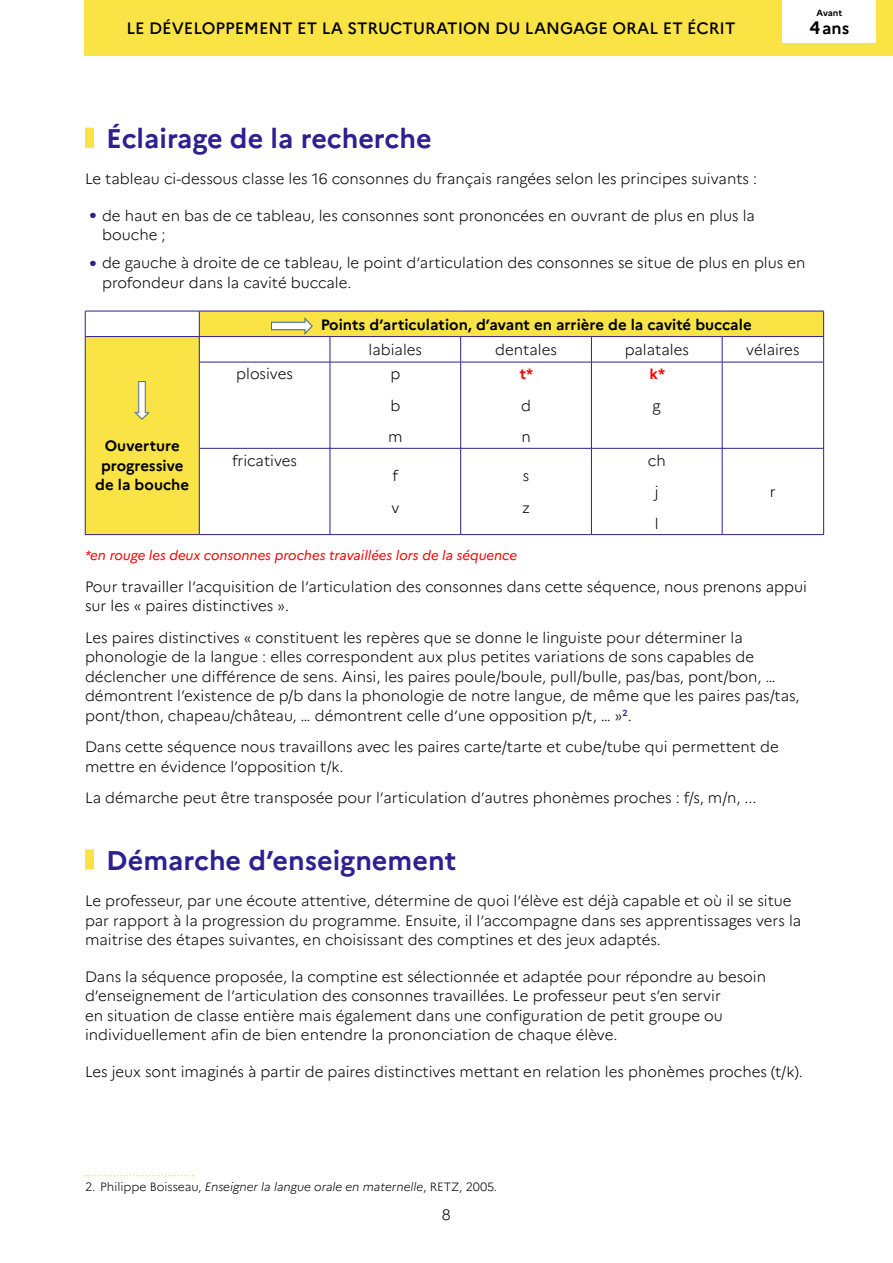
<style>
.page{position:relative;width:893px;height:1263px;background:#fff}
.page>*{position:absolute;margin:0;border:0;box-sizing:border-box;transform-origin:0 0}
.Titre_2{font:700 27px "Marianne";color:#2e2090}
.t1{font:500 16.5px "Marianne";color:#000}
.t2{font:700 16.5px "Marianne";color:#000}
.Texte_courant{font:300 15px/19.5px "Marianne";color:#000}
.Texte_courant-2{font:700 15px/19.5px "Marianne";color:#000;text-align:center}
.Texte_courant-3{font:700 15px "Marianne";color:#f00}
.Texte_courant-4{font:italic 13.5px "Marianne";color:#f00}
.Notes_bas_de_page{font:italic 300 12px "Marianne";color:#000}
.t3{font:700 9px "Marianne";letter-spacing:-.005em;color:#000}
.s1{font-size:18px}
.s2{font-size:25.5px;color:#2e2090}
.s3{font-style:normal}
</style>
<div class="page">
<div style="left:85px;top:0;width:808px;height:55px;background:#fae445"></div>
<div style="left:84px;top:0;width:699px;height:55px;background:#fae445"></div>
<div style="left:783px;top:0;width:93px;height:42px;background:#fff"></div>
<div style="left:85px;top:128px;width:9px;height:20px;background:#fae445"></div>
<div style="left:85px;top:849px;width:9px;height:20px;background:#fae445"></div>
<svg style="left:86px;top:312px;width:737px;height:222px"></svg>
<hr style="left:85px;top:311px;width:114px;height:1px;background:#2e2090">
<hr style="left:199px;top:311px;width:131px;height:1px;background:#2e2090">
<hr style="left:330px;top:311px;width:131px;height:1px;background:#2e2090">
<hr style="left:461px;top:311px;width:130px;height:1px;background:#2e2090">
<hr style="left:591px;top:311px;width:131px;height:1px;background:#2e2090">
<hr style="left:722px;top:311px;width:102px;height:1px;background:#2e2090">
<hr style="left:199px;top:336px;width:131px;height:1px;background:#2e2090">
<hr style="left:330px;top:336px;width:131px;height:1px;background:#2e2090">
<svg style="left:330px;top:337px;width:1px;height:25px"></svg>
<hr style="left:461px;top:336px;width:130px;height:1px;background:#2e2090">
<svg style="left:460px;top:337px;width:1px;height:25px"></svg>
<hr style="left:591px;top:336px;width:131px;height:1px;background:#2e2090">
<svg style="left:591px;top:337px;width:1px;height:25px"></svg>
<hr style="left:722px;top:336px;width:102px;height:1px;background:#2e2090">
<svg style="left:722px;top:337px;width:1px;height:25px"></svg>
<svg style="left:823px;top:311px;width:1px;height:51px"></svg>
<hr style="left:199px;top:362px;width:131px;height:1px;background:#2e2090">
<hr style="left:330px;top:362px;width:131px;height:1px;background:#2e2090">
<hr style="left:330px;top:362px;width:1px;height:86px;background:#2e2090">
<hr style="left:461px;top:362px;width:130px;height:1px;background:#2e2090">
<hr style="left:460px;top:362px;width:1px;height:86px;background:#2e2090">
<hr style="left:591px;top:362px;width:131px;height:1px;background:#2e2090">
<hr style="left:591px;top:362px;width:1px;height:86px;background:#2e2090">
<hr style="left:722px;top:362px;width:102px;height:1px;background:#2e2090">
<hr style="left:722px;top:362px;width:1px;height:86px;background:#2e2090">
<hr style="left:823px;top:362px;width:1px;height:86px;background:#2e2090">
<hr style="left:199px;top:448px;width:131px;height:1px;background:#2e2090">
<hr style="left:330px;top:448px;width:131px;height:1px;background:#2e2090">
<hr style="left:330px;top:448px;width:1px;height:86px;background:#2e2090">
<hr style="left:461px;top:448px;width:130px;height:1px;background:#2e2090">
<hr style="left:460px;top:448px;width:1px;height:86px;background:#2e2090">
<hr style="left:591px;top:448px;width:131px;height:1px;background:#2e2090">
<hr style="left:591px;top:448px;width:1px;height:86px;background:#2e2090">
<hr style="left:722px;top:448px;width:102px;height:1px;background:#2e2090">
<hr style="left:722px;top:448px;width:1px;height:86px;background:#2e2090">
<hr style="left:823px;top:448px;width:1px;height:86px;background:#2e2090">
<hr style="left:199px;top:534px;width:131px;height:1px;background:#2e2090">
<hr style="left:330px;top:534px;width:131px;height:1px;background:#2e2090">
<hr style="left:461px;top:534px;width:130px;height:1px;background:#2e2090">
<hr style="left:591px;top:534px;width:131px;height:1px;background:#2e2090">
<hr style="left:722px;top:534px;width:102px;height:1px;background:#2e2090">
<hr style="left:85px;top:336px;width:114px;height:1px;background:#2e2090">
<svg style="left:85px;top:311px;width:1px;height:51px"></svg>
<svg style="left:199px;top:311px;width:1px;height:51px"></svg>
<hr style="left:85px;top:362px;width:1px;height:86px;background:#2e2090">
<hr style="left:199px;top:362px;width:1px;height:86px;background:#2e2090">
<hr style="left:85px;top:448px;width:1px;height:86px;background:#2e2090">
<hr style="left:199px;top:448px;width:1px;height:86px;background:#2e2090">
<hr style="left:85px;top:534px;width:114px;height:1px;background:#2e2090">
<img style="left:271px;top:318px;width:42px;height:16px">
<img style="left:135px;top:381px;width:15px;height:38px">
<svg style="left:86px;top:1175px;width:107px;height:1px"></svg>
<p class="t1" style="left:126px;top:18px;width:610px">LE DÉVELOPPEMENT ET LA STRUCTURATION DU LANGAGE ORAL ET ÉCRIT</p>
<p class="t3" style="left:816px;top:7px;width:27px">Avant</p>
<p class="t2" style="left:809px;top:18px;width:41px"><span class="s1">4</span>ans</p>
<h2 class="Titre_2" style="left:106px;top:122px;width:327px">Éclairage de la recherche</h2>
<p class="Texte_courant" style="left:85px;top:169px;width:674px">Le tableau ci-dessous classe les 16 consonnes du français rangées selon les principes suivants :</p>
<p class="Texte_courant" style="left:102px;top:206px;width:654px;text-indent:-13px"><span class="s2">•</span> de haut en bas de ce tableau, les consonnes sont prononcées en ouvrant de plus en plus la bouche ;</p>
<p class="Texte_courant" style="left:102px;top:253px;width:705px;text-indent:-13px"><span class="s2">•</span> de gauche à droite de ce tableau, le point d’articulation des consonnes se situe de plus en plus en profondeur dans la cavité buccale.</p>
<p class="Texte_courant-2" style="left:321px;top:315px;width:432px">Points d’articulation, d’avant en arrière de la cavité buccale</p>
<p class="Texte_courant-2" style="left:95px;top:436px;width:95px">Ouverture progressive de la bouche</p>
<p class="Texte_courant" style="left:368px;top:340px;width:55px">labiales</p>
<p class="Texte_courant" style="left:495px;top:340px;width:63px">dentales</p>
<p class="Texte_courant" style="left:625px;top:340px;width:66px">palatales</p>
<p class="Texte_courant" style="left:746px;top:340px;width:55px">vélaires</p>
<p class="Texte_courant" style="left:236px;top:364px;width:58px">plosives</p>
<p class="Texte_courant" style="left:390px;top:364px;width:11px">p</p>
<p class="Texte_courant" style="left:390px;top:396px;width:11px">b</p>
<p class="Texte_courant" style="left:388px;top:427px;width:16px">m</p>
<p class="Texte_courant" style="left:232px;top:450px;width:67px">fricatives</p>
<p class="Texte_courant" style="left:392px;top:466px;width:7px">f</p>
<p class="Texte_courant" style="left:391px;top:498px;width:9px">v</p>
<p class="Texte_courant-3" style="left:520px;top:365px;width:15px">t*</p>
<p class="Texte_courant" style="left:521px;top:396px;width:11px">d</p>
<p class="Texte_courant" style="left:521px;top:427px;width:11px">n</p>
<p class="Texte_courant" style="left:523px;top:466px;width:8px">s</p>
<p class="Texte_courant" style="left:522px;top:498px;width:9px">z</p>
<p class="Texte_courant-3" style="left:649px;top:365px;width:17px">k*</p>
<p class="Texte_courant" style="left:653px;top:396px;width:10px">g</p>
<p class="Texte_courant" style="left:648px;top:450px;width:19px">ch</p>
<p class="Texte_courant" style="left:655px;top:482px;width:5px">j</p>
<p class="Texte_courant" style="left:655px;top:513px;width:5px">l</p>
<p class="Texte_courant" style="left:770px;top:482px;width:7px">r</p>
<p class="Texte_courant-4" style="left:85px;top:547px;width:433px">*en rouge les deux consonnes proches travaillées lors de la séquence</p>
<p class="Texte_courant" style="left:85px;top:577px;width:724px">Pour travailler l’acquisition de l’articulation des consonnes dans cette séquence, nous prenons appui sur les « paires distinctives ».</p>
<p class="Texte_courant" style="left:85px;top:628px;width:716px">Les paires distinctives « constituent les repères que se donne le linguiste pour déterminer la phonologie de la langue : elles correspondent aux plus petites variations de sons capables de déclencher une différence de sens. Ainsi, les paires poule/boule, pull/bulle, pas/bas, pont/bon, … démontrent l’existence de p/b dans la phonologie de notre langue, de même que les paires pas/tas, pont/thon, chapeau/château, … démontrent celle d’une opposition p/t, … »<sup>2</sup>.</p>
<p class="Texte_courant" style="left:85px;top:737px;width:695px">Dans cette séquence nous travaillons avec les paires carte/tarte et cube/tube qui permettent de mettre en évidence l’opposition t/k.</p>
<p class="Texte_courant" style="left:85px;top:788px;width:673px">La démarche peut être transposée pour l’articulation d’autres phonèmes proches : f/s, m/n, ...</p>
<h2 class="Titre_2" style="left:106px;top:843px;width:351px">Démarche d’enseignement</h2>
<p class="Texte_courant" style="left:85px;top:891px;width:718px">Le professeur, par une écoute attentive, détermine de quoi l’élève est déjà capable et où il se situe par rapport à la progression du programme. Ensuite, il l’accompagne dans ses apprentissages vers la maitrise des étapes suivantes, en choisissant des comptines et des jeux adaptés.</p>
<p class="Texte_courant" style="left:85px;top:966px;width:683px">Dans la séquence proposée, la comptine est sélectionnée et adaptée pour répondre au besoin d’enseignement de l’articulation des consonnes travaillées. Le professeur peut s’en servir<br>en situation de classe entière mais également dans une configuration de petit groupe ou individuellement afin de bien entendre la prononciation de chaque élève.</p>
<p class="Texte_courant" style="left:85px;top:1061px;width:719px">Les jeux sont imaginés à partir de paires distinctives mettant en relation les phonèmes proches (t/k).</p>
<p class="Notes_bas_de_page" style="left:85px;top:1179px;width:413px"><span class="s3">2. Philippe Boisseau,</span> Enseigner la langue orale en maternelle<span class="s3">, RETZ, 2005.</span></p>
<p class="Texte_courant" style="left:442px;top:1205px;width:10px">8</p>
</div>
